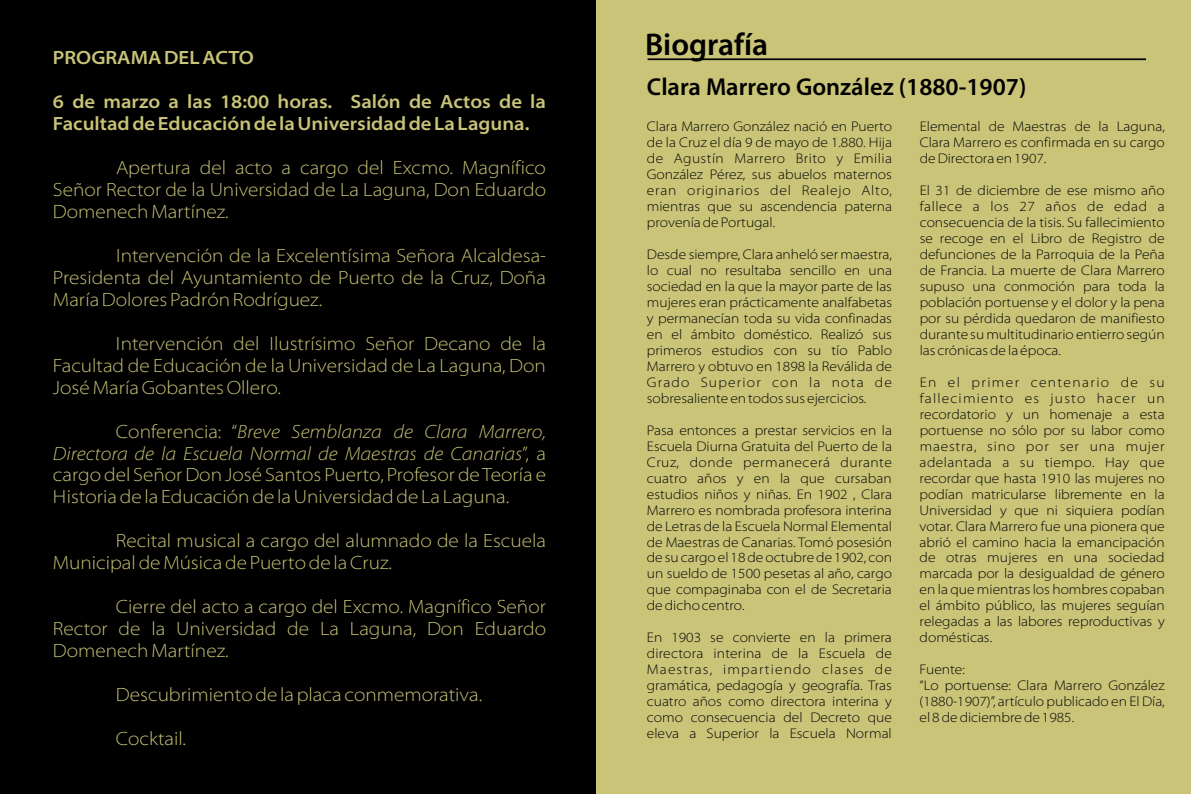
<style>
.page{position:relative;width:1191px;height:794px;background:#c9c478}
.page>*{position:absolute;margin:0;border:0;box-sizing:border-box;transform-origin:0 0}
.t1{font:600 31.5px "Myriad Pro";color:#000}
.t2{font:600 24.5px "Myriad Pro";color:#000}
.t3{font:300 semi-expanded 19.25px/22.1px "Myriad Pro";color:#c9c478;text-align:justify}
.t4{font:600 semi-expanded 19.25px/22.1px "Myriad Pro";color:#c9c478}
.t5{font:300 semi-expanded 14px/15.9px "Myriad Pro";color:#000;text-align:justify}
.s1{font-style:italic}
</style>
<div class="page">
<hr style="left:647px;top:58px;width:499px;height:2px;background:#000">
<div style="left:0;top:0;width:596px;height:794px;background:#000"></div>
<h3 class="t4" style="left:53px;top:48px;width:202px">PROGRAMA DEL ACTO</h3>
<h3 class="t4" style="left:53px;top:92px;width:494px">6 de marzo a las 18:00 horas. Salón de Actos de la<br>Facultad de Educación de la Universidad de La Laguna.</h3>
<h3 class="t3" style="left:53px;top:158px;width:495px;text-indent:63px">Apertura del acto a cargo del Excmo. Magnífico Señor Rector de la Universidad de La Laguna, Don Eduardo Domenech Martínez.</h3>
<h3 class="t3" style="left:53px;top:246px;width:494px;text-indent:63px">Intervención de la Excelentísima Señora Alcaldesa-Presidenta del Ayuntamiento de Puerto de la Cruz, Doña María Dolores Padrón Rodríguez.</h3>
<h3 class="t3" style="left:53px;top:334px;width:494px;text-indent:63px">Intervención del Ilustrísimo Señor Decano de la Facultad de Educación de la Universidad de La Laguna, Don José María Gobantes Ollero.</h3>
<h3 class="t3" style="left:53px;top:422px;width:494px;text-indent:63px">Conferencia: “<span class="s1">Breve Semblanza de Clara Marrero, Directora de la Escuela Normal de Maestras de Canarias</span>”, a cargo del Señor Don José Santos Puerto, Profesor de Teoría e Historia de la Educación de la Universidad de La Laguna.</h3>
<h3 class="t3" style="left:53px;top:531px;width:494px;text-indent:63px">Recital musical a cargo del alumnado de la Escuela<br>Municipal de Música de Puerto de la Cruz.</h3>
<h3 class="t3" style="left:53px;top:597px;width:495px;text-indent:63px">Cierre del acto a cargo del Excmo. Magnífico Señor Rector de la Universidad de La Laguna, Don Eduardo Domenech Martínez.</h3>
<h3 class="t3" style="left:116px;top:685px;width:368px">Descubrimiento de la placa conmemorativa.</h3>
<h3 class="t3" style="left:116px;top:729px;width:72px">Cocktail.</h3>
<h1 class="t1" style="left:645px;top:31px;width:124px">Biografía</h1>
<h2 class="t2" style="left:647px;top:77px;width:381px">Clara Marrero González (1880-1907)</h2>
<p class="t5" style="left:919px;top:120px;width:247px">Elemental de Maestras de la Laguna, Clara Marrero es confirmada en su cargo de Directora en 1907.</p>
<p class="t5" style="left:919px;top:183px;width:247px">El 31 de diciembre de ese mismo año fallece a los 27 años de edad a consecuencia de la tisis. Su fallecimiento se recoge en el Libro de Registro de defunciones de la Parroquia de la Peña de Francia. La muerte de Clara Marrero supuso una conmoción para toda la población portuense y el dolor y la pena por su pérdida quedaron de manifiesto durante su multitudinario entierro según las crónicas de la época.</p>
<p class="t5" style="left:919px;top:375px;width:247px">En el primer centenario de su fallecimiento es justo hacer un recordatorio y un homenaje a esta portuense no sólo por su labor como maestra, sino por ser una mujer adelantada a su tiempo. Hay que recordar que hasta 1910 las mujeres no podían matricularse libremente en la Universidad y que ni siquiera podían votar. Clara Marrero fue una pionera que abrió el camino hacia la emancipación de otras mujeres en una sociedad marcada por la desigualdad de género en la que mientras los hombres copaban el ámbito público, las mujeres seguían relegadas a las labores reproductivas y domésticas.</p>
<p class="t5" style="left:919px;top:663px;width:247px;text-align:left">Fuente:<br>“Lo portuense: Clara Marrero González (1880-1907)”, artículo publicado en El Día, el 8 de diciembre de 1985.</p>
<p class="t5" style="left:647px;top:120px;width:247px">Clara Marrero González nació en Puerto de la Cruz el día 9 de mayo de 1.880. Hija de Agustín Marrero Brito y Emilia González Pérez, sus abuelos maternos eran originarios del Realejo Alto, mientras que su ascendencia paterna provenía de Portugal.</p>
<p class="t5" style="left:647px;top:247px;width:247px">Desde siempre, Clara anheló ser maestra, lo cual no resultaba sencillo en una sociedad en la que la mayor parte de las mujeres eran prácticamente analfabetas y permanecían toda su vida confinadas en el ámbito doméstico. Realizó sus primeros estudios con su tío Pablo Marrero y obtuvo en 1898 la Reválida de Grado Superior con la nota de sobresaliente en todos sus ejercicios.</p>
<p class="t5" style="left:647px;top:423px;width:247px">Pasa entonces a prestar servicios en la Escuela Diurna Gratuita del Puerto de la Cruz, donde permanecerá durante cuatro años y en la que cursaban estudios niños y niñas. En 1902 , Clara Marrero es nombrada profesora interina de Letras de la Escuela Normal Elemental de Maestras de Canarias. Tomó posesión de su cargo el 18 de octubre de 1902, con un sueldo de 1500 pesetas al año, cargo que compaginaba con el de Secretaria de dicho centro.</p>
<p class="t5" style="left:647px;top:631px;width:247px">En 1903 se convierte en la primera directora interina de la Escuela de Maestras, impartiendo clases de gramática, pedagogía y geografía. Tras cuatro años como directora interina y como consecuencia del Decreto que eleva a Superior la Escuela Normal</p>
</div>
